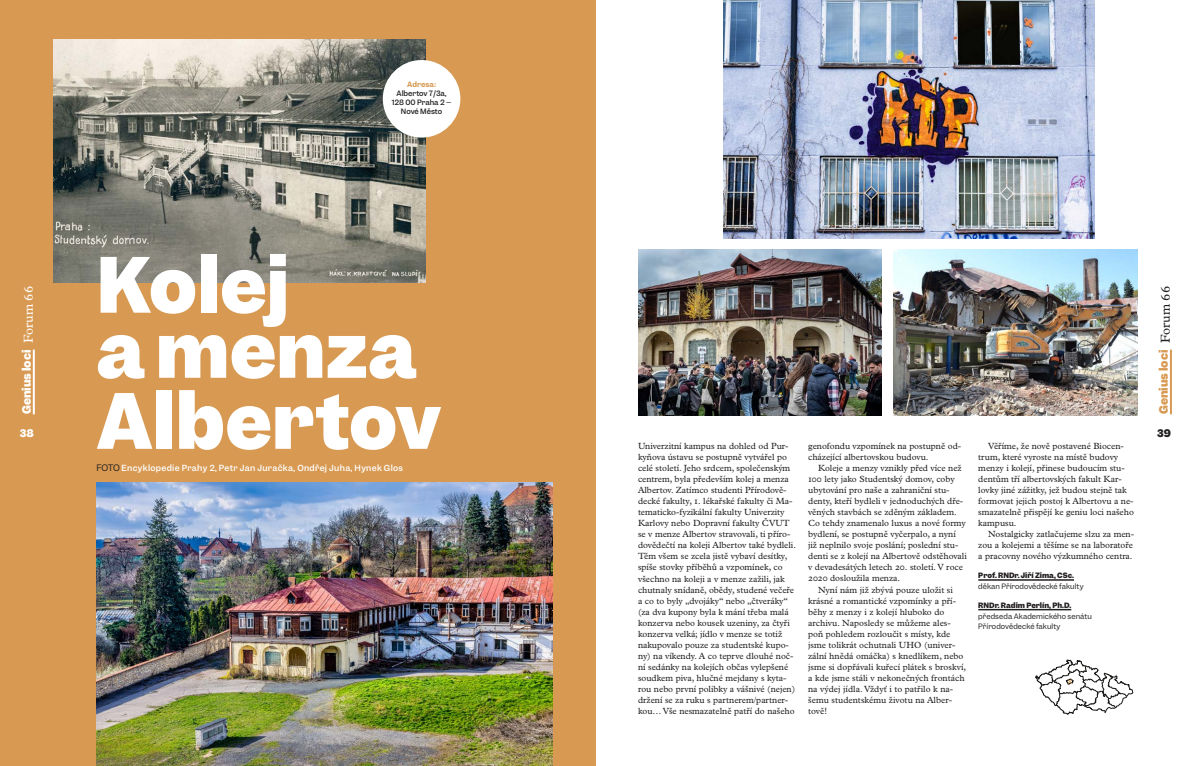
<style>
.page{position:relative;width:1191px;height:766px;background:#fff}
.page>*{position:absolute;margin:0;border:0;box-sizing:border-box;transform-origin:0 0}
.t1{font:700 72px/65px "Garnett";color:#fff}
.t2{font:300 13px "Tabac Sans";color:#d89a53}
.t3{font:700 11px "Garnett";color:#fff}
.t4{font:700 11px "Garnett";color:#d89a53}
.t5{font:700 10px "Garnett";color:#fff}
.t6{font:700 10px "Garnett";color:#231f20}
.t7{font:9px/11.1px "Plantin Super";color:#231f20}
.t8{font:500 8px "Garnett";letter-spacing:.04em;color:#fff}
.t9{font:7px/10px "Garnett";letter-spacing:.01em;color:#231f20}
.t10{font:700 7px "Garnett";color:#231f20}
.t11{font:500 7px/9px "Garnett";color:#231f20;text-align:center}
.t12{font:600 7px "Garnett";letter-spacing:.01em;color:#d89a53}
.s1{font-family:"Plantin Super";font-weight:400;font-size:13px}
.s2{font-family:"Plantin Super";font-weight:400;font-size:13px;color:#231f20}
.s3{font-weight:400;font-size:8.5px;color:#231f20}
</style>
<div class="page">
<div style="left:0;top:0;width:595px;height:765px;background:#d89a53"></div>
<img style="left:54px;top:39px;width:371px;height:244px">
<img style="left:893px;top:249px;width:244px;height:166px">
<hr style="left:978px;top:579px;width:96px;height:1px;background:#231f20">
<hr style="left:978px;top:608px;width:93px;height:2px;background:#231f20">
<img style="left:96px;top:482px;width:457px;height:283px">
<img style="left:723px;top:0;width:371px;height:238px">
<img style="left:638px;top:249px;width:244px;height:166px">
<div style="left:383px;top:60px;width:77px;height:77px;background:#fff;border-radius:50%"></div>
<svg style="left:1035px;top:659px;width:98px;height:55px"></svg>
<hr style="left:33px;top:349px;width:2px;height:65px;background:#fff">
<hr style="left:1170px;top:349px;width:2px;height:65px;background:#d89a53">
<p class="t12" style="left:407px;top:80px;width:30px">Adresa:</p>
<p class="t11" style="left:392px;top:89px;width:61px">Albertov 7/3a,<br>128 00 Praha 2 –<br>Nové Město</p>
<h1 class="t1" style="left:96px;top:253px;width:321px">Kolej<br>a menza</h1>
<h1 class="t1" style="left:96px;top:389px;width:347px">Albertov</h1>
<p class="t3" style="left:19px;top:414px;width:130px;rotate:-90deg">Genius loci <span class="s1">Forum 66</span></p>
<p class="t4" style="left:1156px;top:414px;width:130px;rotate:-90deg">Genius loci <span class="s2">Forum 66</span></p>
<p class="t5" style="left:20px;top:426px;width:16px">38</p>
<p class="t6" style="left:1157px;top:426px;width:15px">39</p>
<p class="t7" style="left:638px;top:439px;width:159px">Univerzitní kampus na dohled od Pur&shy;kyňova ústavu se postupně vytvářel po celé století. Jeho srdcem, společenským centrem, byla především kolej a menza Albertov. Zatímco studenti Přírodově&shy;decké fakulty, 1. lékařské fakulty či Ma&shy;tematicko-fyzikální fakulty Univerzity Karlovy nebo Dopravní fakulty ČVUT se v menze Albertov stravovali, ti příro&shy;dovědečtí na koleji Albertov také bydleli.<br>Těm všem se zcela jistě vybaví desítky, spíše stovky příběhů a vzpomínek, co všechno na koleji a v menze zažili, jak chutnaly snídaně, obědy, studené večeře a co to byly „dvojáky“ nebo „čtveráky“ (za dva kupony byla k mání třeba malá konzerva nebo kousek uzeniny, za čtyři konzerva velká; jídlo v menze se totiž nakupovalo pouze za studentské kupo&shy;ny) na víkendy. A co teprve dlouhé noč&shy;ní sedánky na kolejích občas vylepšené soudkem piva, hlučné mejdany s kyta&shy;rou nebo první polibky a vášnivé (nejen) držení se za ruku s partnerem/partner&shy;kou… Vše nesmazatelně patří do našeho</p>
<p class="t7" style="left:808px;top:439px;width:154px">genofondu vzpomínek na postupně od&shy;cházející albertovskou budovu.</p>
<p class="t7" style="left:978px;top:439px;width:157px;text-indent:10px">Věříme, že nově postavené Biocen&shy;trum, které vyroste na místě budovy menzy i kolejí, přinese budoucím stu&shy;dentům tří albertovských fakult Kar&shy;lovky jiné zážitky, jež budou stejně tak formovat jejich postoj k Albertovu a ne&shy;smazatelně přispějí ke geniu loci našeho kampusu.</p>
<p class="t7" style="left:978px;top:527px;width:157px;text-align:justify;text-indent:10px">Nostalgicky zatlačujeme slzu za men&shy;zou a kolejemi a těšíme se na laboratoře a pracovny nového výzkumného centra.</p>
<p class="t10" style="left:978px;top:570px;width:97px">Prof. RNDr. Jiří Zima, CSc.</p>
<p class="t9" style="left:978px;top:581px;width:107px">děkan Přírodovědecké fakulty</p>
<p class="t10" style="left:978px;top:600px;width:94px">RNDr. Radim Perlín, Ph.D.</p>
<p class="t9" style="left:978px;top:611px;width:115px">předseda Akademického senátu<br>Přírodovědecké fakulty</p>
<p class="t8" style="left:96px;top:462px;width:308px"><span class="s3">FOTO</span> Encyklopedie Prahy 2, Petr Jan Juračka, Ondřej Juha, Hynek Glos</p>
<p class="t7" style="left:818px;top:461px;width:145px">Koleje a menzy vznikly před více než</p>
<p class="t7" style="left:808px;top:472px;width:148px">100 lety jako Studentský domov, coby</p>
<p class="t7" style="left:808px;top:483px;width:143px">ubytování pro naše a zahraniční stu-</p>
<p class="t7" style="left:808px;top:494px;width:156px">denty, kteří bydleli v jednoduchých dře-</p>
<p class="t7" style="left:808px;top:505px;width:150px">věných stavbách se zděným základem.</p>
<p class="t7" style="left:808px;top:516px;width:159px">Co tehdy znamenalo luxus a nové formy</p>
<p class="t7" style="left:808px;top:527px;width:149px">bydlení, se postupně vyčerpalo, a nyní</p>
<p class="t7" style="left:808px;top:538px;width:152px">již neplnilo svoje poslání; poslední stu-</p>
<p class="t7" style="left:808px;top:549px;width:160px">denti se z kolejí na Albertově odstěhovali</p>
<p class="t7" style="left:808px;top:560px;width:156px">v devadesátých letech 20. století. V roce</p>
<p class="t7" style="left:808px;top:572px;width:94px">2020 dosloužila menza.</p>
<p class="t7" style="left:818px;top:583px;width:136px">Nyní nám již zbývá pouze uložit si</p>
<p class="t7" style="left:808px;top:594px;width:149px">krásné a romantické vzpomínky a pří-</p>
<p class="t7" style="left:808px;top:605px;width:138px">běhy z menzy i z kolejí hluboko do</p>
<p class="t7" style="left:808px;top:616px;width:144px">archivu. Naposledy se můžeme ales-</p>
<p class="t7" style="left:808px;top:627px;width:144px">poň pohledem rozloučit s místy, kde</p>
<p class="t7" style="left:808px;top:638px;width:149px">jsme tolikrát ochutnali UHO (univer-</p>
<p class="t7" style="left:808px;top:649px;width:157px">zální hnědá omáčka) s knedlíkem, nebo</p>
<p class="t7" style="left:808px;top:660px;width:159px">jsme si dopřávali kuřecí plátek s broskví,</p>
<p class="t7" style="left:808px;top:671px;width:158px">a kde jsme stáli v nekonečných frontách</p>
<p class="t7" style="left:808px;top:682px;width:146px">na výdej jídla. Vždyť i to patřilo k na-</p>
<p class="t7" style="left:808px;top:693px;width:145px">šemu studentskému životu na Alber-</p>
<p class="t7" style="left:808px;top:704px;width:20px">tově!</p>
<h2 class="t2" style="left:1066px;top:673px;width:9px">×</h2>
</div>
